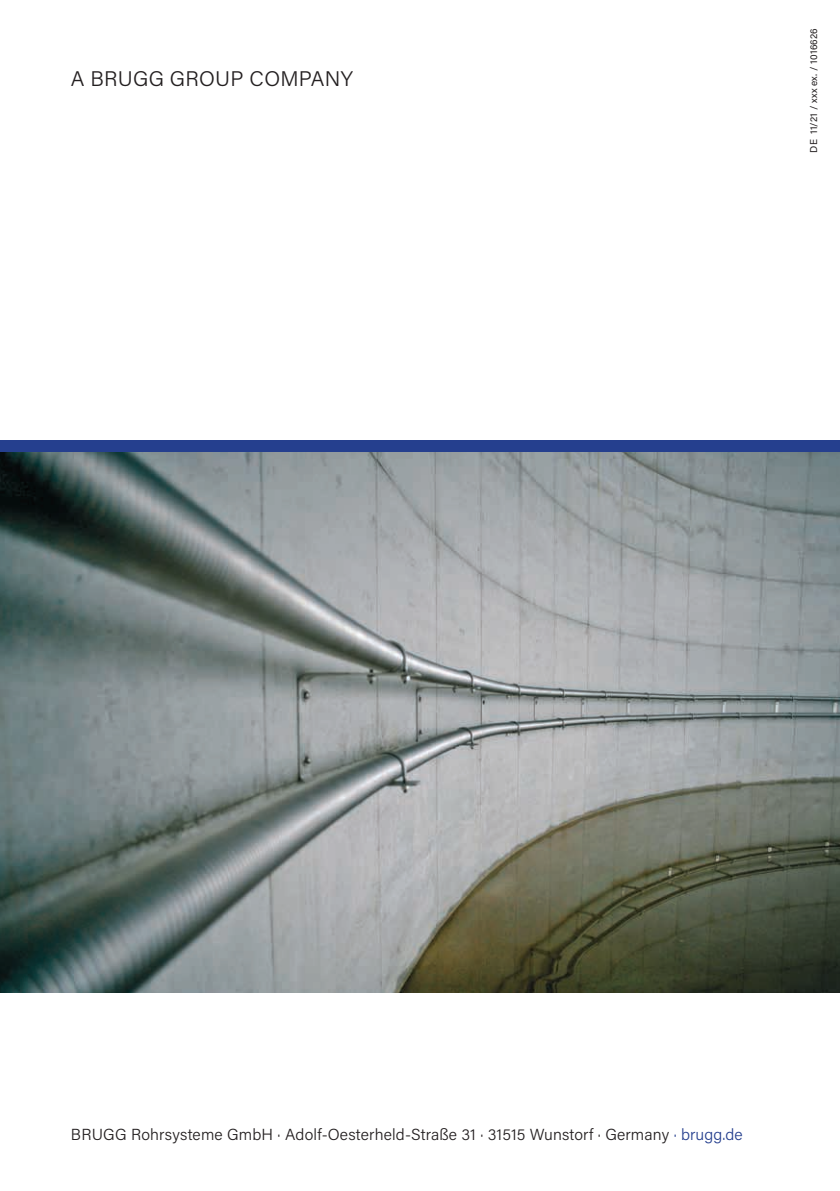
<style>
.page{position:relative;width:840px;height:1191px;background:#fff}
.page>*{position:absolute;margin:0;border:0;box-sizing:border-box;transform-origin:0 0}
.t1{font:300 21.2px "Acumin Pro";letter-spacing:.015em;color:#231f20}
.t2{font:300 16px "Acumin Pro";letter-spacing:.01em;color:#231f20}
.t3{font:10px "Acumin Pro";letter-spacing:.015em;color:#231f20}
.s1{color:#253f8e}
</style>
<div class="page">
<img style="left:0;top:451px;width:839px;height:541px">
<div style="left:0;top:440px;width:839px;height:11px;background:#253f8e"></div>
<h1 class="t1" style="left:71px;top:64px;width:283px">A BRUGG GROUP COMPANY</h1>
<p class="t3" style="left:806px;top:153px;width:126px;rotate:-90deg">DE 11/21 / xxx ex. / 1016626</p>
<p class="t2" style="left:71px;top:1123px;width:673px">BRUGG Rohrsysteme GmbH · Adolf-Oesterheld-Straße 31 · 31515 Wunstorf · Germany <span class="s1">· brugg.de</span></p>
</div>
